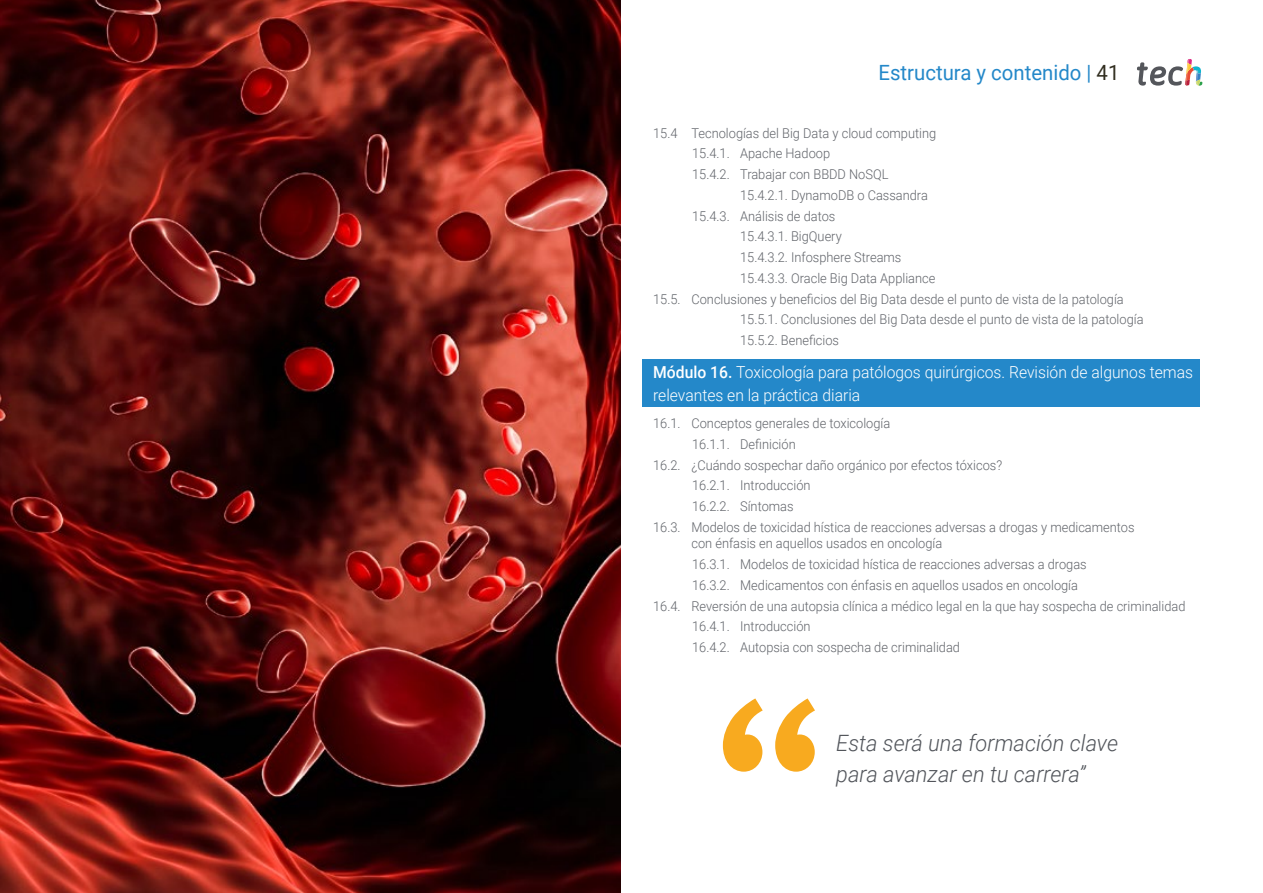
<style>
.page{position:relative;width:1263px;height:893px;background:#fff}
.page>*{position:absolute;margin:0;border:0;box-sizing:border-box;transform-origin:0 0}
.t1{font:italic 300 22.5px/31.5px "Roboto";color:#52555b}
.t2{font:21px "Roboto";color:#2488c9}
.t3{font:300 16.5px/22.5px "Roboto";color:#fff;scale:.95 1}
.t4{font:300 13.5px/20.7px "Roboto";color:#61646a;scale:.95 1}
.s1{color:#312e20}
.s2{font-weight:500}
</style>
<div class="page">
<svg style="left:723px;top:698px;width:92px;height:74px"></svg>
<svg style="left:1137px;top:59px;width:65px;height:27px"></svg>
<div style="left:642px;top:360px;width:557px;height:47px;background:#2488c9"></div>
<img style="left:0;top:0;width:621px;height:893px">
<h2 class="t2" style="left:878px;top:57px;width:242px">Estructura y contenido | <span class="s1">41</span></h2>
<p class="t4" style="left:692px;top:122px;width:258px;text-indent:-39px">15.4 Tecnologías del Big Data y cloud computing<br>15.4.1. Apache Hadoop<br>15.4.2. Trabajar con BBDD NoSQL</p>
<p class="t4" style="left:740px;top:184px;width:199px">15.4.2.1. DynamoDB o Cassandra</p>
<p class="t4" style="left:692px;top:205px;width:152px">15.4.3. Análisis de datos</p>
<p class="t4" style="left:740px;top:226px;width:108px">15.4.3.1. BigQuery</p>
<p class="t4" style="left:740px;top:247px;width:171px">15.4.3.2. Infosphere Streams</p>
<p class="t4" style="left:740px;top:267px;width:207px">15.4.3.3. Oracle Big Data Appliance</p>
<p class="t4" style="left:653px;top:288px;width:497px">15.5. Conclusiones y beneficios del Big Data desde el punto de vista de la patología</p>
<p class="t4" style="left:740px;top:309px;width:426px">15.5.1. Conclusiones del Big Data desde el punto de vista de la patología</p>
<p class="t4" style="left:740px;top:330px;width:106px">15.5.2. Beneficios</p>
<p class="t3" style="left:653px;top:361px;width:570px"><span class="s2">Módulo 16.</span> Toxicología para patólogos quirúrgicos. Revisión de algunos temas relevantes en la práctica diaria</p>
<p class="t4" style="left:653px;top:412px;width:251px">16.1. Conceptos generales de toxicología</p>
<p class="t4" style="left:692px;top:433px;width:110px">16.1.1. Definición</p>
<p class="t4" style="left:653px;top:454px;width:369px">16.2. ¿Cuándo sospechar daño orgánico por efectos tóxicos?</p>
<p class="t4" style="left:692px;top:475px;width:126px">16.2.1. Introducción</p>
<p class="t4" style="left:692px;top:495px;width:108px">16.2.2. Síntomas</p>
<p class="t4" style="left:653px;top:516px;width:508px">16.3. Modelos de toxicidad hística de reacciones adversas a drogas y medicamentos</p>
<p class="t4" style="left:691px;top:533px;width:265px">con énfasis en aquellos usados en oncología</p>
<p class="t4" style="left:692px;top:553px;width:417px">16.3.1. Modelos de toxicidad hística de reacciones adversas a drogas</p>
<p class="t4" style="left:692px;top:574px;width:408px">16.3.2. Medicamentos con énfasis en aquellos usados en oncología</p>
<p class="t4" style="left:653px;top:595px;width:562px">16.4. Reversión de una autopsia clínica a médico legal en la que hay sospecha de criminalidad</p>
<p class="t4" style="left:692px;top:616px;width:126px">16.4.1. Introducción</p>
<p class="t4" style="left:692px;top:636px;width:283px">16.4.2. Autopsia con sospecha de criminalidad</p>
<h1 class="t1" style="left:836px;top:726px;width:283px">Esta será una formación clave para avanzar en tu carrera”</h1>
</div>
